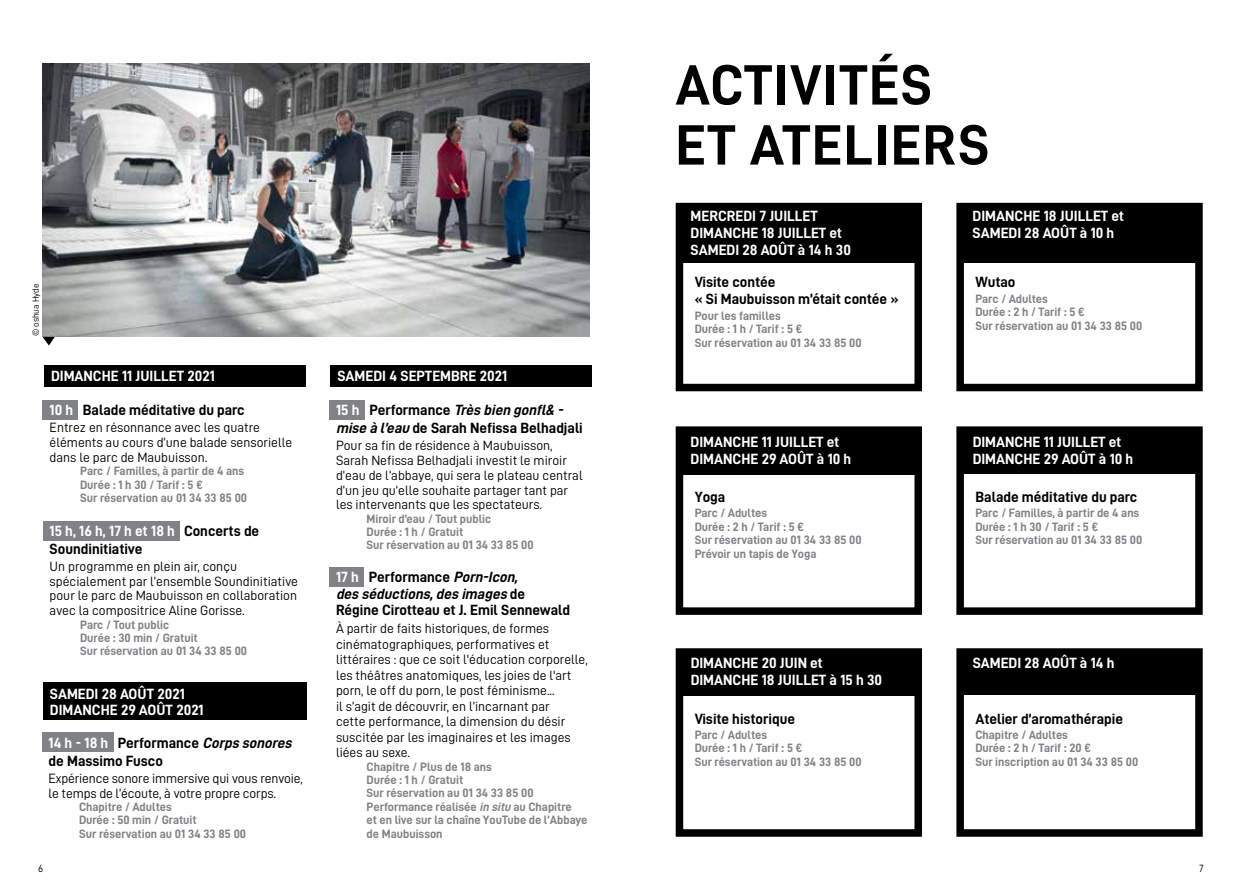
<style>
.page{position:relative;width:1259px;height:893px;background:#fff}
.page>*{position:absolute;margin:0;border:0;box-sizing:border-box;transform-origin:0 0}
.t1{font:57px/60px "D DIN Bold";letter-spacing:.025em;color:#000}
.t2{font:14.85px/17.9px "D DIN Bold";color:#000}
.t3{font:14.85px/17.2px "D DIN Bold";color:#fff}
.t4{font:13.5px/14.9px "D DIN";color:#000}
.t5{font:12.15px/13.4px "D DIN Bold";color:#808285}
.t6{font:10.5px "D DIN";color:#000}
.t7{font:9px "D DIN";color:#000}
.s1{color:#fff}
.s2{font-style:italic}
</style>
<div class="page">
<div style="left:43px;top:733px;width:71px;height:19px;background:#808285"></div>
<div style="left:43px;top:682px;width:263px;height:38px;background:#000"></div>
<div style="left:43px;top:400px;width:35px;height:19px;background:#808285"></div>
<div style="left:329px;top:400px;width:35px;height:19px;background:#808285"></div>
<div style="left:329px;top:567px;width:35px;height:19px;background:#808285"></div>
<div style="left:43px;top:521px;width:136px;height:19px;background:#808285"></div>
<div style="left:44px;top:365px;width:261px;height:21px;background:#000"></div>
<div style="left:330px;top:365px;width:262px;height:21px;background:#000"></div>
<div style="left:679px;top:205px;width:239px;height:58px;background:#000"></div>
<div style="left:679px;top:430px;width:240px;height:44px;background:#000"></div>
<div style="left:677px;top:652px;width:241px;height:43px;background:#000"></div>
<div style="left:960px;top:206px;width:240px;height:56px;background:#000"></div>
<div style="left:959px;top:427px;width:240px;height:47px;background:#000"></div>
<div style="left:959px;top:651px;width:240px;height:44px;background:#000"></div>
<img style="left:43px;top:64px;width:547px;height:273px">
<div style="left:675px;top:203px;width:247px;height:188px;border:8px solid #000"></div>
<div style="left:675px;top:426px;width:247px;height:189px;border:8px solid #000"></div>
<div style="left:675px;top:648px;width:247px;height:189px;border:8px solid #000"></div>
<div style="left:956px;top:203px;width:246px;height:188px;border:8px solid #000"></div>
<div style="left:956px;top:426px;width:246px;height:189px;border:8px solid #000"></div>
<div style="left:956px;top:648px;width:246px;height:189px;border:8px solid #000"></div>
<svg style="left:43px;top:337px;width:12px;height:8px"></svg>
<h1 class="t1" style="left:675px;top:54px;width:315px">ACTIVITÉS<br>ET ATELIERS</h1>
<p class="t7" style="left:31px;top:336px;width:54px;rotate:-90deg">© oshua Hyde</p>
<p class="t3" style="left:51px;top:367px;width:165px">DIMANCHE 11 JUILLET 2021</p>
<p class="t3" style="left:337px;top:367px;width:171px">SAMEDI 4 SEPTEMBRE 2021</p>
<p class="t2" style="left:50px;top:401px;width:197px"><span class="s1">10 h</span> Balade méditative du parc</p>
<p class="t4" style="left:50px;top:420px;width:244px">Entrez en résonnance avec les quatre éléments au cours d’une balade sensorielle dans le parc de Maubuisson.</p>
<p class="t5" style="left:80px;top:464px;width:168px">Parc / Familles, à partir de 4 ans<br>Durée : 1 h 30 / Tarif : 5 €<br>Sur réservation au 01 34 33 85 00</p>
<p class="t2" style="left:50px;top:522px;width:211px"><span class="s1">15 h, 16 h, 17 h et 18 h</span> Concerts de<br>Soundinitiative</p>
<p class="t4" style="left:50px;top:558px;width:250px">Un programme en plein air, conçu spécialement par l’ensemble Soundinitiative pour le parc de Maubuisson en collaboration avec la compositrice Aline Gorisse.</p>
<p class="t5" style="left:80px;top:618px;width:168px">Parc / Tout public<br>Durée : 30 min / Gratuit<br>Sur réservation au 01 34 33 85 00</p>
<p class="t3" style="left:50px;top:686px;width:155px;line-height:15.8px">SAMEDI 28 AOÛT 2021<br>DIMANCHE 29 AOÛT 2021</p>
<p class="t2" style="left:49px;top:733px;width:248px"><span class="s1">14 h - 18 h</span> Performance <span class="s2">Corps sonores </span>de Massimo Fusco</p>
<p class="t4" style="left:49px;top:770px;width:256px">Expérience sonore immersive qui vous renvoie, le temps de l’écoute, à votre propre corps.</p>
<p class="t5" style="left:79px;top:800px;width:168px">Chapitre / Adultes<br>Durée : 50 min / Gratuit<br>Sur réservation au 01 34 33 85 00</p>
<p class="t2" style="left:336px;top:401px;width:248px"><span class="s1">15 h</span> Performance <span class="s2">Très bien gonfl&amp; - mise à l’eau</span> de Sarah Nefissa Belhadjali</p>
<p class="t4" style="left:336px;top:438px;width:248px">Pour sa fin de résidence à Maubuisson, Sarah Nefissa Belhadjali investit le miroir d’eau de l’abbaye, qui sera le plateau central d’un jeu qu’elle souhaite partager tant par les intervenants que les spectateurs.</p>
<p class="t5" style="left:367px;top:512px;width:168px">Miroir d’eau / Tout public<br>Durée : 1 h / Gratuit<br>Sur réservation au 01 34 33 85 00</p>
<p class="t2" style="left:336px;top:568px;width:235px;line-height:16.8px"><span class="s1">17 h</span> Performance <span class="s2">Porn-Icon,<br>des séductions,des images</span> d e<br>Régine Cirotteau et J. Emil Sennewald</p>
<p class="t4" style="left:336px;top:620px;width:253px;line-height:15.5px">À partir de faits historiques, de formes cinématographiques, performatives et littéraires : que ce soit l'éducation corporelle, les théâtres anatomiques, les joies de l'art porn, le off du porn, le post féminisme...<br>il s’agit de découvrir, en l’incarnant par<br>cette performance, la dimension du désir suscitée par les imaginaires et les images liées au sexe.</p>
<p class="t5" style="left:367px;top:759px;width:222px">Chapitre / Plus de 18 ans<br>Durée : 1 h / Gratuit<br>Sur réservation au 01 34 33 85 00<br>Performance réalisée <span class="s2">in situ</span> au Chapitre<br>et en live sur la chaîne YouTube de l’Abbaye de Maubuisson</p>
<p class="t3" style="left:690px;top:207px;width:162px">MERCREDI 7 JUILLET<br>DIMANCHE 18 JUILLET et<br>SAMEDI 28 AOÛT à 14 h 30</p>
<p class="t3" style="left:972px;top:207px;width:153px">DIMANCHE 18 JUILLET et<br>SAMEDI 28 AOÛT à 10 h</p>
<p class="t2" style="left:694px;top:273px;width:205px;line-height:17.1px">Visite contée<br>« Si Maubuisson m’était contée »</p>
<p class="t5" style="left:694px;top:309px;width:168px">Pour les familles<br>Durée : 1 h / Tarif : 5 €<br>Sur réservation au 01 34 33 85 00</p>
<p class="t2" style="left:975px;top:273px;width:42px">Wutao</p>
<p class="t5" style="left:975px;top:292px;width:168px">Parc / Adultes<br>Durée : 2 h / Tarif : 5 €<br>Sur réservation au 01 34 33 85 00</p>
<p class="t3" style="left:690px;top:433px;width:162px">DIMANCHE 11 JUILLET et<br>DIMANCHE 29 AOÛT à 10 h</p>
<p class="t3" style="left:972px;top:433px;width:162px">DIMANCHE 11 JUILLET et<br>DIMANCHE 29 AOÛT à 10 h</p>
<p class="t2" style="left:694px;top:488px;width:32px">Yoga</p>
<p class="t5" style="left:694px;top:506px;width:168px">Parc / Adultes<br>Durée : 2 h / Tarif : 5 €<br>Sur réservation au 01 34 33 85 00<br>Prévoir un tapis de Yoga</p>
<p class="t2" style="left:975px;top:488px;width:163px">Balade méditative du parc</p>
<p class="t5" style="left:975px;top:506px;width:168px">Parc / Familles, à partir de 4 ans<br>Durée : 1 h 30 / Tarif : 5 €<br>Sur réservation au 01 34 33 85 00</p>
<p class="t3" style="left:690px;top:654px;width:193px">DIMANCHE 20 JUIN et<br>DIMANCHE 18 JUILLET à 15 h 30</p>
<p class="t3" style="left:972px;top:654px;width:143px">SAMEDI 28 AOÛT à 14 h</p>
<p class="t2" style="left:694px;top:709px;width:102px">Visite historique</p>
<p class="t5" style="left:694px;top:728px;width:168px">Parc / Adultes<br>Durée : 1 h / Tarif : 5 €<br>Sur réservation au 01 34 33 85 00</p>
<p class="t2" style="left:975px;top:709px;width:149px">Atelier d’aromathérapie</p>
<p class="t5" style="left:975px;top:728px;width:164px">Chapitre / Adultes<br>Durée : 2 h / Tarif : 20 €<br>Sur inscription au 01 34 33 85 00</p>
<p class="t6" style="left:38px;top:863px;width:7px">6</p>
<p class="t6" style="left:1199px;top:863px;width:6px">7</p>
</div>
